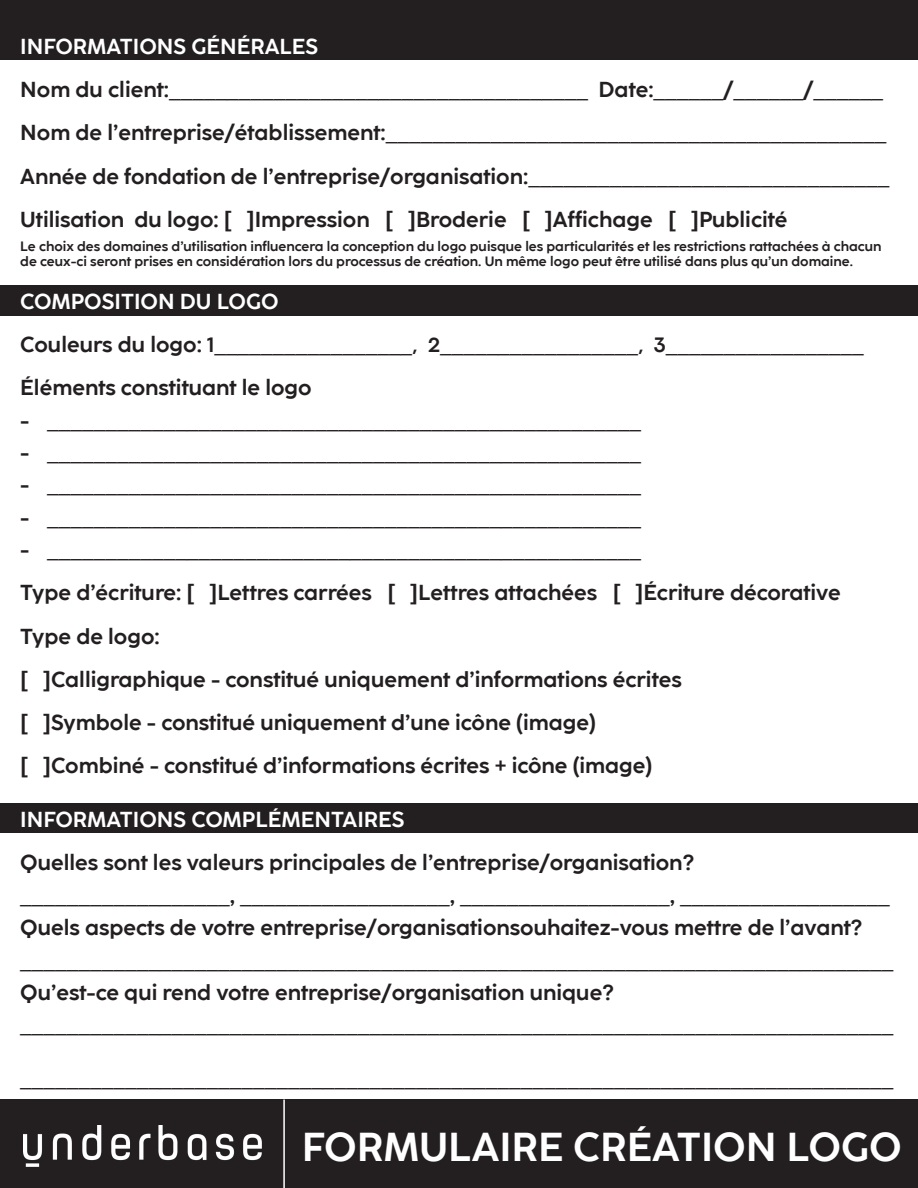
<style>
.page{position:relative;width:918px;height:1188px;background:#fff}
.page>*{position:absolute;margin:0;border:0;box-sizing:border-box;transform-origin:0 0}
.t1{font:700 40.2px "Coco Sharp Trial";color:#fff}
.t2{font:700 21.6px/43.2px "Coco Sharp Trial";color:#231f20}
.t3{font:700 21.6px "Coco Sharp Trial";color:#fff}
.t4{font:700 13.5px/15.1px "Coco Sharp Trial";color:#231f20}
.s1{color:#fff}
.s2{font-family:"Codec Pro"}
</style>
<div class="page">
<div style="left:0;top:1100px;width:918px;height:88px;background:#231f20"></div>
<img style="left:23px;top:1126px;width:238px;height:41px">
<hr style="left:283px;top:1100px;width:2px;height:88px;background:#fff">
<div style="left:0;top:286px;width:918px;height:30px;background:#231f20"></div>
<div style="left:0;top:803px;width:918px;height:30px;background:#231f20"></div>
<div style="left:0;top:0;width:918px;height:60px;background:#231f20"></div>
<p class="t3" style="left:20px;top:34px;width:300px">INFORMATIONS GÉNÉRALES</p>
<p class="t2" style="left:20px;top:68px;width:871px">Nom du client:____________________________________ Date:______/______/______ Nom de l’entreprise/établissement:___________________________________________ Année de fondation de l’entreprise/organisation:_______________________________ Utilisation du logo: [ ]Impression [ ]Broderie [ ]Affichage [ ]Publicité</p>
<p class="t4" style="left:20px;top:238px;width:863px">Le choix des domaines d’utilisation influencera la conception du logo puisque les particularités et les restrictions rattachées à chacun de ceux-ci seront prises en considération lors du processus de création. Un même logo peut être utilisé dans plus qu’un domaine.</p>
<p class="t2" style="left:20px;top:280px;width:845px"><span class="s1">COMPOSITION DU LOGO<br></span>Couleurs du logo: <span class="s2">1</span>_________________<span class="s2">, 2</span>_________________<span class="s2">, 3</span>_________________<br>Éléments constituant le logo</p>
<p class="t2" style="left:20px;top:399px;width:622px">- ___________________________________________________</p>
<p class="t2" style="left:20px;top:431px;width:622px">- ___________________________________________________</p>
<p class="t2" style="left:20px;top:463px;width:622px">- ___________________________________________________</p>
<p class="t2" style="left:20px;top:496px;width:622px">- ___________________________________________________</p>
<p class="t2" style="left:20px;top:528px;width:822px">- ___________________________________________________<br>Type d’écriture: [ ]Lettres carrées [ ]Lettres attachées [ ]Écriture décorative Type de logo:<br>[ ]Calligraphique - constitué uniquement d’informations écrites<br>[ ]Symbole - constitué uniquement d’une icône (image)<br>[ ]Combiné - constitué d’informations écrites + icône (image)</p>
<p class="t3" style="left:20px;top:807px;width:386px">INFORMATIONS COMPLÉMENTAIRES</p>
<p class="t2" style="left:20px;top:847px;width:875px;line-height:32.4px">Quelles sont les valeurs principales de l’entreprise/organisation? __________________, __________________, __________________, __________________ Quels aspects de votre entreprise/organisationsouhaitez-vous mettre de l’avant? ___________________________________________________________________________ Qu’est-ce qui rend votre entreprise/organisation unique? ___________________________________________________________________________</p>
<p class="t2" style="left:20px;top:1057px;width:875px">___________________________________________________________________________</p>
<h1 class="t1" style="left:302px;top:1124px;width:601px">FORMULAIRE CRÉATION LOGO</h1>
</div>
